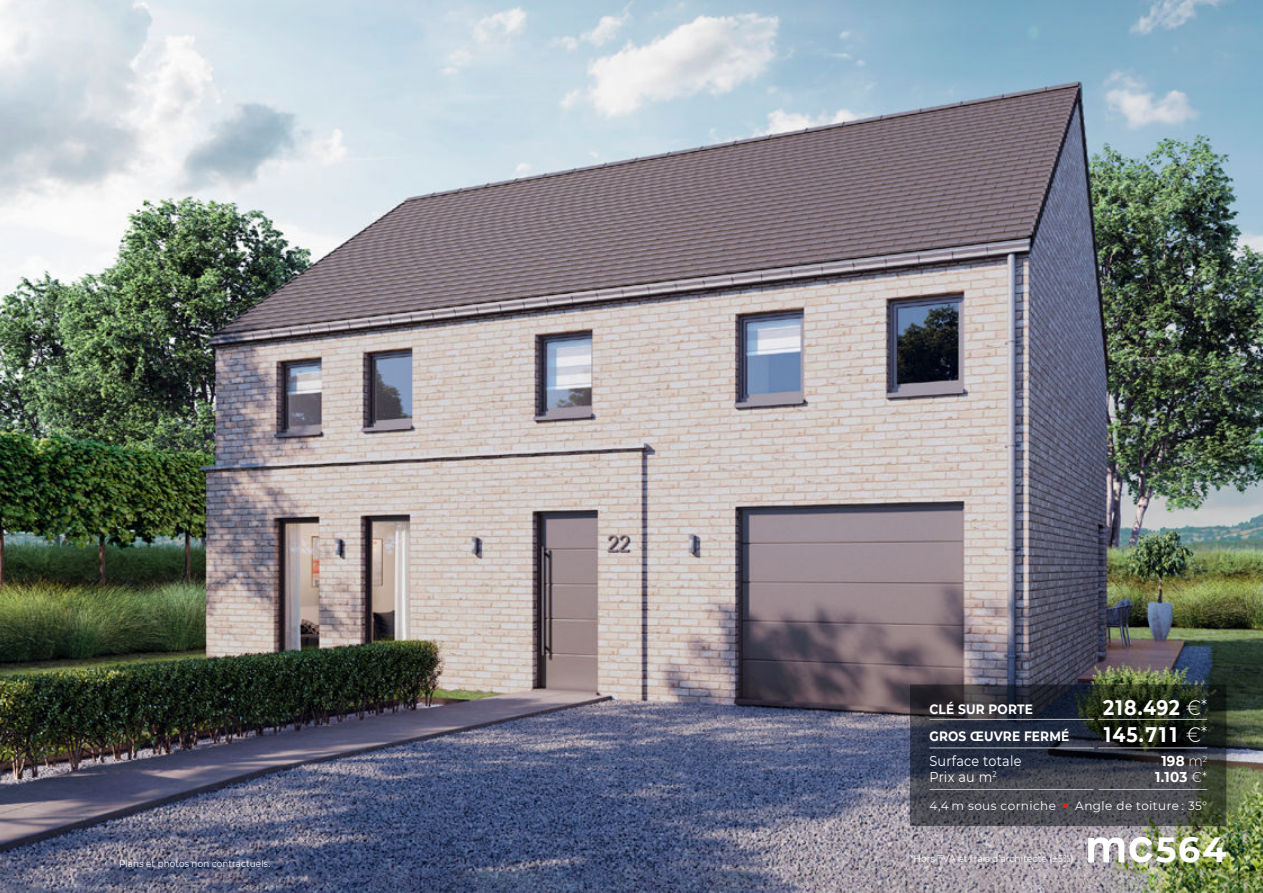
<style>
.page{position:relative;width:1263px;height:893px;background:#fff}
.page>*{position:absolute;margin:0;border:0;box-sizing:border-box;transform-origin:0 0}
.t1{font:700 34.95px "Montserrat";color:#fff}
.t2{font:700 21px/27px "Montserrat";letter-spacing:.06em;color:#fff;scale:.9 1}
.t3{font:14.25px/15.9px "Montserrat";letter-spacing:.02em;color:#fff;scale:.9 1}
.t4{font:700 14.25px/15.9px "Montserrat";letter-spacing:.02em;color:#fff;text-align:center;scale:.95 1}
.t5{font:700 13.5px/27px "Montserrat";letter-spacing:.015em;color:#fff;scale:.9 1}
.t6{font:12px "Montserrat";letter-spacing:.035em;color:#fff}
.t7{font:9.75px "Montserrat";letter-spacing:.01em;color:#fff;scale:.95 1}
.t8{font:9.75px "Montserrat";letter-spacing:.01em;color:#fff;scale:.9 1}
.s1{font-weight:300}
.s2{font-weight:300;font-size:18px}
</style>
<div class="page">
<img style="left:0;top:0;width:1263px;height:893px">
<svg style="left:1088px;top:840px;width:64px;height:22px"></svg>
<div style="left:904px;top:669px;width:345px;height:171px;background:#000;opacity:.16"></div>
<svg style="left:910px;top:684px;width:316px;height:142px;background:#34383c"></svg>
<img style="left:0;top:164px;width:13px;height:610px">
<p class="t5" style="left:929px;top:696px;width:157px">CLÉ SUR PORTE<br>GROS ŒUVRE FERMÉ</p>
<p class="t3" style="left:929px;top:754px;width:104px">Surface totale<br>Prix au m<sup>2</sup></p>
<h2 class="t2" style="left:1103px;top:695px;width:117px">218.492 <span class="s1">€</span><span class="s2">*<br></span>145.711 <span class="s1">€</span><span class="s2">*</span></h2>
<p class="t4" style="left:1155px;top:753px;width:56px">198 <span class="s1">m</span><sup>2<br></sup>1.103 <span class="s1">€*</span></p>
<p class="t6" style="left:929px;top:797px;width:128px">4,4 m sous corniche</p>
<p class="t6" style="left:1075px;top:797px;width:133px">Angle de toiture : 35°</p>
<p class="t8" style="left:119px;top:859px;width:169px">Plans et photos non contractuels.</p>
<p class="t7" style="left:910px;top:855px;width:174px">*Hors TVA et frais d’architecte (±5%)</p>
<h1 class="t1" style="left:1156px;top:825px;width:72px">564</h1>
</div>
